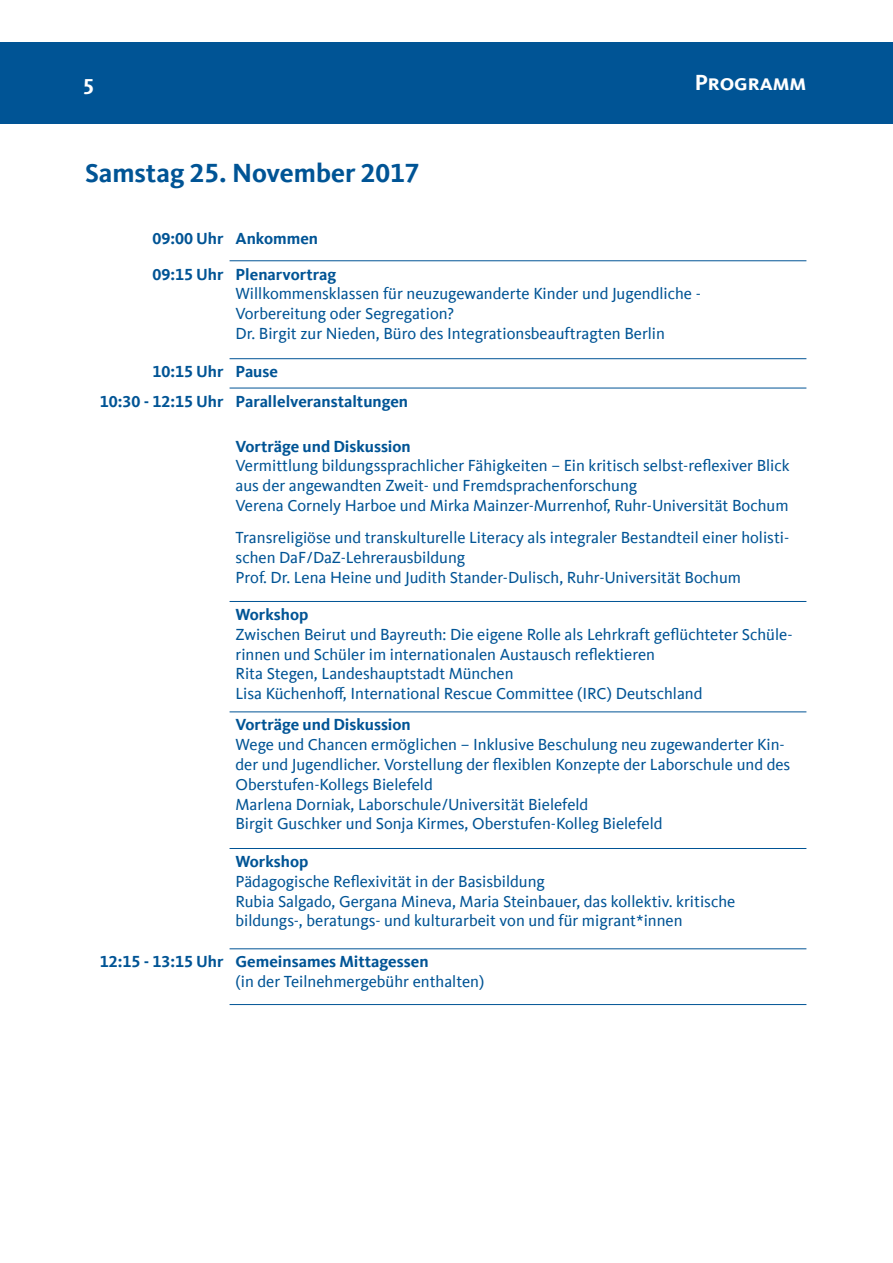
<style>
.page{position:relative;width:893px;height:1263px;background:#fff}
.page>*{position:absolute;margin:0;border:0;box-sizing:border-box;transform-origin:0 0}
.t1{font:700 27px "Kievit Offc";color:#005495}
.t2{font:700 22.5px "Kievit Sc Offc";color:#fff}
.t3{font:16.5px/19.8px "Kievit Offc";color:#005495}
.t4{font:700 16.5px/35.5px "Kievit Offc";color:#005495}
</style>
<div class="page">
<div style="left:0;top:43px;width:893px;height:81px;background:#005495"></div>
<hr style="left:230px;top:260px;width:576px;height:1px;background:#005495">
<hr style="left:230px;top:358px;width:576px;height:1px;background:#005495">
<hr style="left:230px;top:388px;width:576px;height:1px;background:#005495">
<hr style="left:230px;top:601px;width:576px;height:1px;background:#005495">
<hr style="left:230px;top:712px;width:576px;height:1px;background:#005495">
<hr style="left:230px;top:848px;width:576px;height:1px;background:#005495">
<hr style="left:230px;top:948px;width:576px;height:1px;background:#005495">
<hr style="left:230px;top:1004px;width:576px;height:1px;background:#005495">
<h2 class="t2" style="left:83px;top:69px;width:12px">5</h2>
<h2 class="t2" style="left:695px;top:69px;width:113px">Programm</h2>
<h1 class="t1" style="left:85px;top:157px;width:336px">Samstag 25. November 2017</h1>
<p class="t4" style="left:152px;top:221px;width:185px">09:00 Uhr Ankommen<br>09:15 Uhr Plenarvortrag</p>
<p class="t3" style="left:236px;top:284px;width:467px">Willkommensklassen für neuzugewanderte Kinder und Jugendliche -<br>Vorbereitung oder Segregation?<br>Dr. Birgit zur Nieden, Büro des Integrationsbeauftragten Berlin</p>
<p class="t4" style="left:100px;top:357px;width:310px;line-height:29.2px;text-indent:53px">10:15 Uhr Pause<br>10:30 - 12:15 Uhr Parallelveranstaltungen</p>
<p class="t4" style="left:236px;top:428px;width:177px">Vorträge und Diskussion</p>
<p class="t3" style="left:236px;top:456px;width:556px">Vermittlung bildungssprachlicher Fähigkeiten – Ein kritisch selbst-reflexiver Blick aus der angewandten Zweit- und Fremdsprachenforschung<br>Verena Cornely Harboe und Mirka Mainzer-Murrenhof, Ruhr-Universität Bochum</p>
<p class="t3" style="left:236px;top:528px;width:555px">Transreligiöse und transkulturelle Literacy als integraler Bestandteil einer holisti&shy;schen DaF/DaZ-Lehrerausbildung<br>Prof. Dr. Lena Heine und Judith Stander-Dulisch, Ruhr-Universität Bochum</p>
<p class="t4" style="left:236px;top:597px;width:74px">Workshop</p>
<p class="t3" style="left:236px;top:625px;width:558px">Zwischen Beirut und Bayreuth: Die eigene Rolle als Lehrkraft geflüchteter Schüle&shy;rinnen und Schüler im internationalen Austausch reflektieren<br>Rita Stegen, Landeshauptstadt München<br>Lisa Küchenhoff, International Rescue Committee (IRC) Deutschland</p>
<p class="t4" style="left:236px;top:707px;width:177px">Vorträge und Diskussion</p>
<p class="t3" style="left:236px;top:735px;width:556px">Wege und Chancen ermöglichen – Inklusive Beschulung neu zugewanderter Kin&shy;der und Jugendlicher. Vorstellung der flexiblen Konzepte der Laborschule und des Oberstufen-Kollegs Bielefeld<br>Marlena Dorniak, Laborschule/Universität Bielefeld<br>Birgit Guschker und Sonja Kirmes, Oberstufen-Kolleg Bielefeld</p>
<p class="t4" style="left:236px;top:844px;width:74px">Workshop</p>
<p class="t3" style="left:236px;top:872px;width:501px">Pädagogische Reflexivität in der Basisbildung<br>Rubia Salgado, Gergana Mineva, Maria Steinbauer, das kollektiv. kritische bildungs-, beratungs- und kulturarbeit von und für migrant*innen</p>
<p class="t4" style="left:100px;top:944px;width:330px">12:15 - 13:15 Uhr Gemeinsames Mittagessen</p>
<p class="t3" style="left:236px;top:972px;width:250px">(in der Teilnehmergebühr enthalten)</p>
</div>
